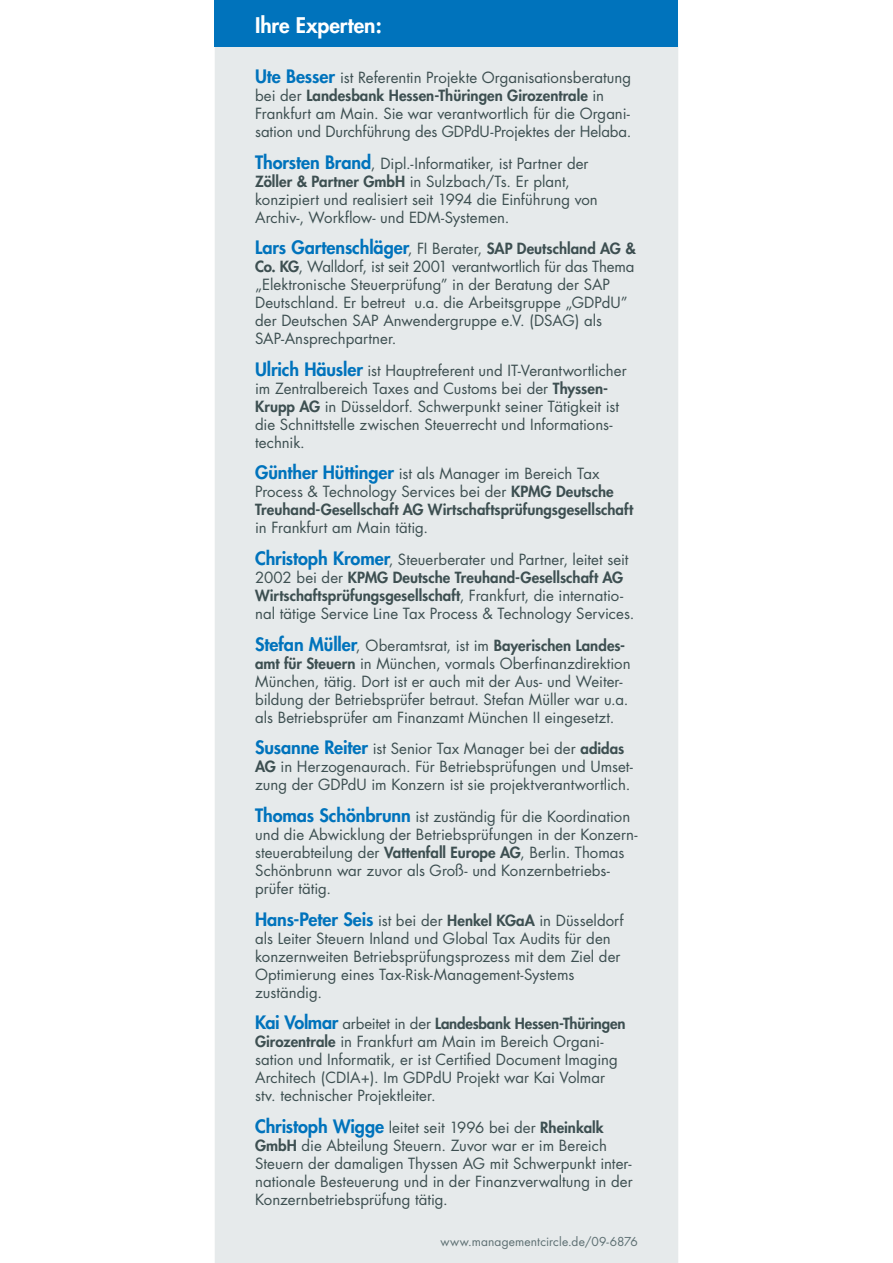
<style>
.page{position:relative;width:893px;height:1263px;background:#fff}
.page>*{position:absolute;margin:0;border:0;box-sizing:border-box;transform-origin:0 0}
.t1{font:800 21px "Futura Std";color:#fff}
.t2{font:800 18px "Futura Std";color:#0073bc}
.t3{font:15px/18px "Futura Std";color:#3d4f51}
.t4{font:800 15px/18px "Futura Std";color:#3d4f51}
.t5{font:12px "Futura Std";letter-spacing:.01em;color:#5e7073}
.s1{font-weight:800;font-size:18px;color:#0073bc}
.s2{font-weight:800}
.s3{font-weight:400;font-size:15px;color:#3d4f51}
.s4{font-size:15px;color:#3d4f51}
.s5{font-size:18px;color:#0073bc}
.s6{font-weight:400}
</style>
<div class="page">
<div style="left:215px;top:30px;width:463px;height:1233px;background:#e6eaeb"></div>
<div style="left:215px;top:0;width:463px;height:47px;background:#0073bc"></div>
<h1 class="t1" style="left:255px;top:12px;width:128px">Ihre Experten:</h1>
<p class="t3" style="left:255px;top:69px;width:378px"><span class="s1">Ute Besser</span> ist Referentin Projekte Organisationsberatung bei der <span class="s2">Landesbank Hessen-Thüringen Girozentrale</span> in Frankfurt am Main. Sie war verantwortlich für die Organi&shy;sation und Durchführung des GDPdU-Projektes der Helaba.</p>
<p class="t3" style="left:255px;top:154px;width:344px"><span class="s1">Thorsten Brand</span>, Dipl.-Informatiker, ist Partner der <span class="s2">Zöller &amp; Partner GmbH</span> in Sulzbach/Ts. Er plant, konzipiert und realisiert seit 1994 die Einführung von Archiv-, Workflow- und EDM-Systemen.</p>
<p class="t2" style="left:255px;top:236px;width:382px">Lars Gartenschläger<span class="s3">, FI Berater,</span> <span class="s4">SAP Deutschland AG &amp;</span></p>
<p class="t3" style="left:255px;top:258px;width:381px"><span class="s2">Co. KG</span>, Walldorf, ist seit 2001 verantwortlich für das Thema „Elektronische Steuerprüfung” in der Beratung der SAP Deutschland. Er betreut u.a. die Arbeitsgruppe „GDPdU” der Deutschen SAP Anwendergruppe e.V. (DSAG) als SAP-Ansprechpartner.</p>
<p class="t3" style="left:255px;top:361px;width:373px"><span class="s1">Ulrich Häusler</span> ist Hauptreferent und IT-Verantwortlicher im Zentralbereich Taxes and Customs bei der <span class="s2">Thyssen-Krupp AG</span> in Düsseldorf. Schwerpunkt seiner Tätigkeit ist die Schnittstelle zwischen Steuerrecht und Informations&shy;technik.</p>
<p class="t4" style="left:255px;top:465px;width:379px"><span class="s5">Günther Hüttinger</span> <span class="s6">ist als Manager im Bereich Tax<br>Process &amp; Technology Services bei der</span> KPMG Deutsche<br>Treuhand-Gesellschaft AG Wirtschaftsprüfungsgesellschaft</p>
<p class="t3" style="left:255px;top:512px;width:375px;line-height:31.7px">in Frankfurt am Main tätig.<br><span class="s1">Christoph Kromer</span>, Steuerberater und Partner, leitet seit</p>
<p class="t3" style="left:255px;top:569px;width:381px">2002 bei der <span class="s2">KPMG Deutsche Treuhand-Gesellschaft AG<br>Wirtschaftsprüfungsgesellschaft</span>, Frankfurt, die internatio&shy;nal tätige Service Line Tax Process &amp; Technology Services.</p>
<p class="t3" style="left:255px;top:636px;width:377px"><span class="s1">Stefan Müller</span>, Oberamtsrat, ist im <span class="s2">Bayerischen Landes&shy;amt für Steuern</span> in München, vormals Oberfinanzdirektion München, tätig. Dort ist er auch mit der Aus- und Weiter&shy;bildung der Betriebsprüfer betraut. Stefan Müller war u.a. als Betriebsprüfer am Finanzamt München II eingesetzt.</p>
<p class="t3" style="left:255px;top:740px;width:379px"><span class="s1">Susanne Reiter</span> ist Senior Tax Manager bei der <span class="s2">adidas<br>AG</span> in Herzogenaurach. Für Betriebsprüfungen und Umset&shy;zung der GDPdU im Konzern ist sie projektverantwortlich.</p>
<p class="t3" style="left:255px;top:808px;width:384px"><span class="s1">Thomas Schönbrunn</span> ist zuständig für die Koordination und die Abwicklung der Betriebsprüfungen in der Konzern&shy;steuerabteilung der <span class="s2">Vattenfall Europe AG</span>, Berlin. Thomas Schönbrunn war zuvor als Groß- und Konzernbetriebs&shy;prüfer tätig.</p>
<p class="t3" style="left:255px;top:911px;width:370px"><span class="s1">Hans-Peter Seis</span> ist bei der <span class="s2">Henkel KGaA</span> in Düsseldorf als Leiter Steuern Inland und Global Tax Audits für den konzernweiten Betriebsprüfungsprozess mit dem Ziel der Optimierung eines Tax-Risk-Management-Systems zuständig.</p>
<p class="t3" style="left:255px;top:1015px;width:372px"><span class="s1">Kai Volmar</span> arbeitet in der <span class="s2">Landesbank Hessen-Thüringen Girozentrale</span> in Frankfurt am Main im Bereich Organi&shy;sation und Informatik, er ist Certified Document Imaging Architech (CDIA+). Im GDPdU Projekt war Kai Volmar stv. technischer Projektleiter.</p>
<p class="t3" style="left:255px;top:1118px;width:379px"><span class="s1">Christoph Wigge</span> leitet seit 1996 bei der <span class="s2">Rheinkalk GmbH</span> die Abteilung Steuern. Zuvor war er im Bereich Steuern der damaligen Thyssen AG mit Schwerpunkt inter&shy;nationale Besteuerung und in der Finanzverwaltung in der Konzernbetriebsprüfung tätig.</p>
<p class="t5" style="left:441px;top:1234px;width:199px">www.managementcircle.de/09-6876</p>
</div>
